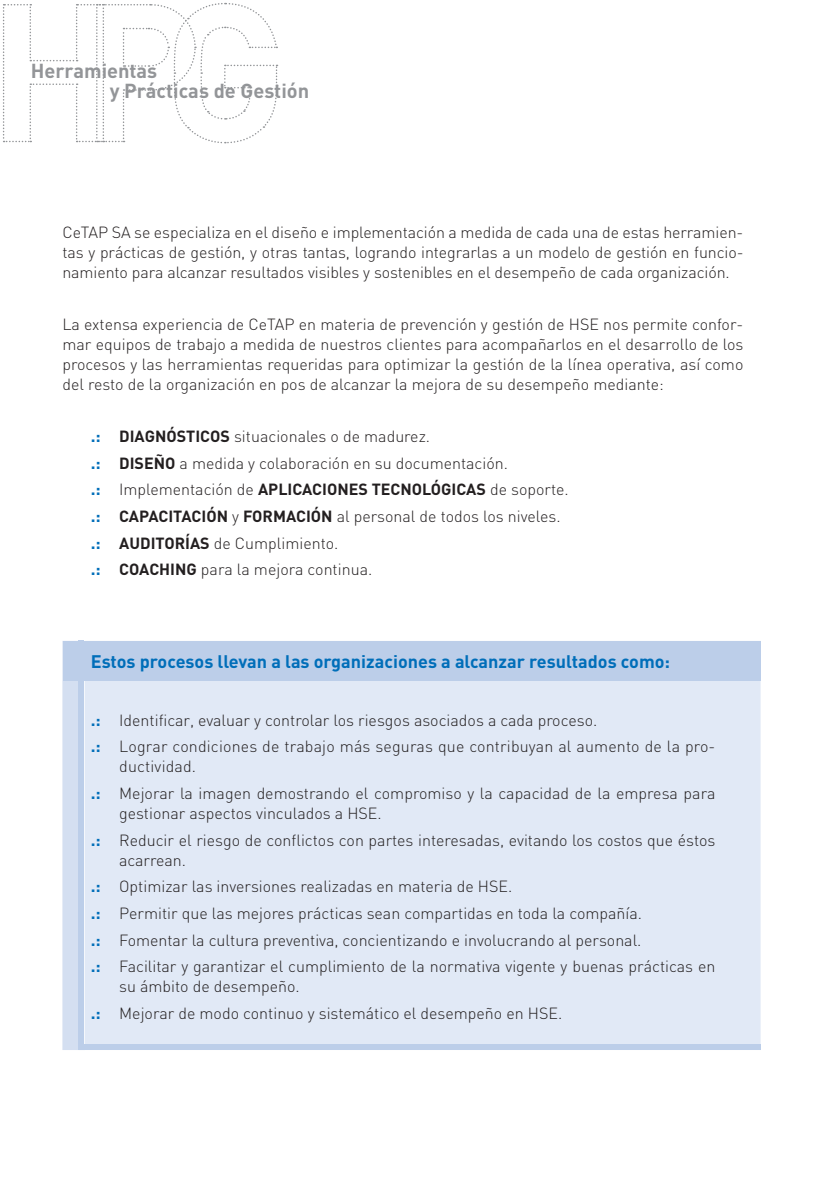
<style>
.page{position:relative;width:840px;height:1191px;background:#fff}
.page>*{position:absolute;margin:0;border:0;box-sizing:border-box;transform-origin:0 0}
.t1{font:700 20px/20px "DIN";color:#939598}
.t2{font:700 18px "DIN";color:#006eb9}
.t3{font:300 16px/26.6px "DIN";color:#231f20}
.t4{font:700 16px "DIN";letter-spacing:-.01em;color:#231f20}
.s1{font-size:17px;color:#006eb9}
.s2{font-weight:700}
.s3{font-weight:700;font-size:17px;color:#006eb9}
.s4{font-weight:300}
</style>
<div class="page">
<svg style="left:3px;top:2px;width:275px;height:142px"></svg>
<div style="left:84px;top:680px;width:676px;height:364px;background:#e1e9f6"></div>
<svg style="left:62px;top:641px;width:17px;height:409px;background:#d3def0"></svg>
<div style="left:79px;top:641px;width:5px;height:409px;background:#bccee9"></div>
<div style="left:64px;top:641px;width:696px;height:39px;background:#bccee9"></div>
<div style="left:79px;top:1044px;width:681px;height:6px;background:#bccee9"></div>
<p class="t1" style="left:110px;top:60px;width:201px;text-indent:-79px">Herramientas<br>y Prácticas de Gestión</p>
<p class="t3" style="left:62px;top:222px;width:682px;line-height:20px;text-align:justify">CeTAP SA se especializa en el diseño e implementación a medida de cada una de estas herramien&shy;tas y prácticas de gestión, y otras tantas, logrando integrarlas a un modelo de gestión en funcio&shy;namiento para alcanzar resultados visibles y sostenibles en el desempeño de cada organización.</p>
<p class="t3" style="left:62px;top:314px;width:682px;line-height:20px;text-align:justify">La extensa experiencia de CeTAP en materia de prevención y gestión de HSE nos permite confor&shy;mar equipos de trabajo a medida de nuestros clientes para acompañarlos en el desarrollo de los procesos y las herramientas requeridas para optimizar la gestión de la línea operativa, así como del resto de la organización en pos de alcanzar la mejora de su desempeño mediante:</p>
<p class="t4" style="left:91px;top:426px;width:75px"><span class="s1">.:</span> DIAGNÓSTICOS</p>
<p class="t3" style="left:234px;top:423px;width:197px">situacionales o de madurez.</p>
<p class="t4" style="left:91px;top:452px;width:38px"><span class="s1">.:</span> DISE</p>
<p class="t3" style="left:91px;top:449px;width:418px;text-indent:63px"><span class="s2">ÑO</span> a medida y colaboración en su documentación. <span class="s3">.:</span> Implementación de <span class="s2">APLICACIONES</span></p>
<p class="t4" style="left:371px;top:479px;width:11px">TECNOLÓ</p>
<p class="t3" style="left:441px;top:476px;width:129px"><span class="s2">GICAS</span> de soporte.</p>
<p class="t4" style="left:91px;top:506px;width:111px"><span class="s1">.:</span> CAPACITACIÓN</p>
<p class="t4" style="left:232px;top:506px;width:74px"><span class="s4">y</span> FO RMACIÓN</p>
<p class="t3" style="left:336px;top:503px;width:225px">al personal de todos los niveles.</p>
<p class="t4" style="left:91px;top:532px;width:49px"><span class="s1">.:</span> AUDITO</p>
<p class="t3" style="left:91px;top:529px;width:283px;text-indent:84px"><span class="s2">RÍAS</span> de Cumplimiento.<br><span class="s3">.:</span> <span class="s2">COACHING</span> para la mejora continua.</p>
<p class="t2" style="left:91px;top:649px;width:580px">Estos procesos llevan a las organizaciones a alcanzar resultados como:</p>
<p class="t3" style="left:91px;top:706px;width:625px"><span class="s3">.:</span> Identificar, evaluar y controlar los riesgos asociados a cada proceso.<br><span class="s3">.:</span> Lograr condiciones de trabajo más seguras que contribuyan al aumento de la pro-</p>
<p class="t3" style="left:91px;top:753px;width:625px;text-indent:28px">ductividad.<br><span class="s3">.:</span> Mejorar la imagen demostrando el compromiso y la capacidad de la empresa para</p>
<p class="t3" style="left:91px;top:800px;width:625px;text-indent:28px">gestionar aspectos vinculados a HSE.<br><span class="s3">.:</span> Reducir el riesgo de conflictos con partes interesadas, evitando los costos que éstos</p>
<p class="t3" style="left:91px;top:846px;width:625px;text-indent:28px">acarrean.<br><span class="s3">.:</span> Optimizar las inversiones realizadas en materia de HSE.<br><span class="s3">.:</span> Permitir que las mejores prácticas sean compartidas en toda la compañía.<br><span class="s3">.:</span> Fomentar la cultura preventiva, concientizando e involucrando al personal.<br><span class="s3">.:</span> Facilitar y garantizar el cumplimiento de la normativa vigente y buenas prácticas en</p>
<p class="t3" style="left:91px;top:973px;width:472px;text-indent:28px">su ámbito de desempeño.<br><span class="s3">.:</span> Mejorar de modo continuo y sistemático el desempeño en HSE.</p>
</div>
